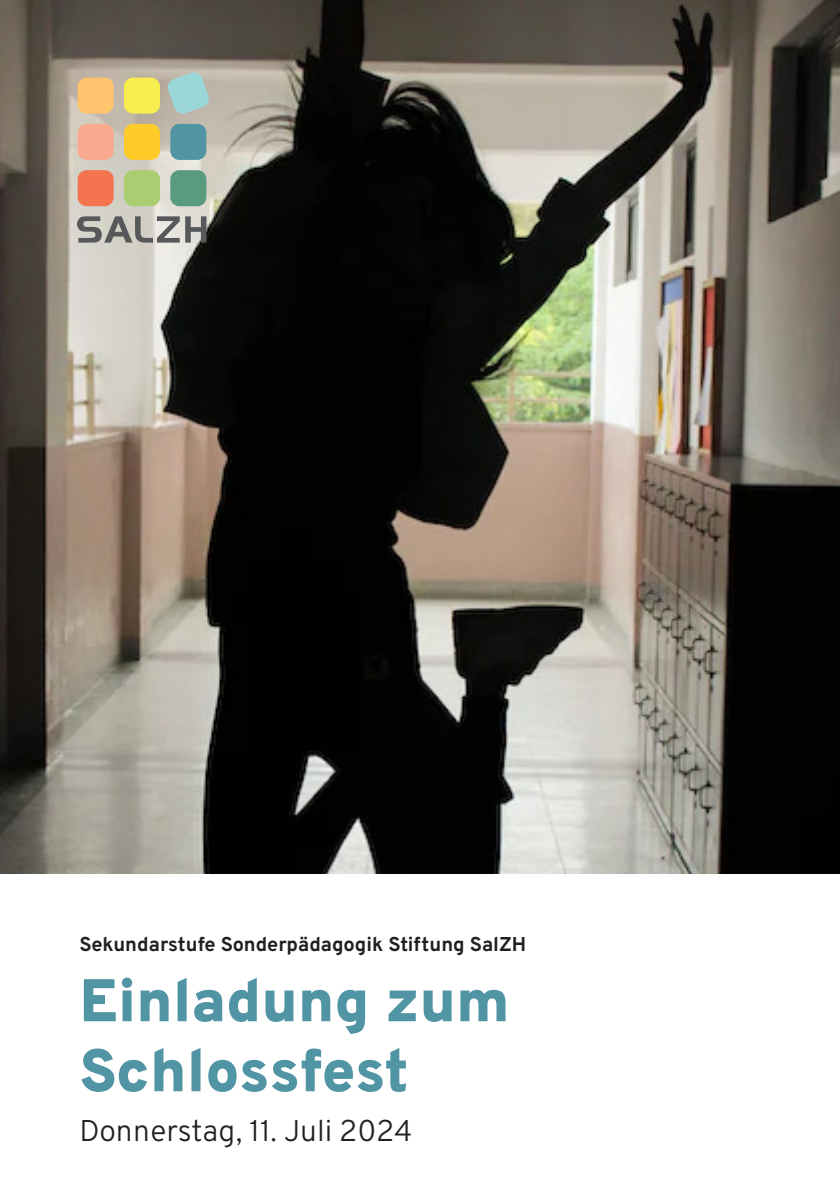
<style>
.page{position:relative;width:840px;height:1191px;background:#fff}
.page>*{position:absolute;margin:0;border:0;box-sizing:border-box;transform-origin:0 0}
.Kleiner_Titel{font:900 60px/70px "Overpass";color:#5194a4}
.Lead{font:300 30px "Overpass";color:#231f20}
.Kleiner_Titel-2{font:700 20px "Overpass";color:#231f20}
</style>
<div class="page">
<img style="left:0;top:0;width:839px;height:873px">
<div style="left:78px;top:78px;width:36px;height:36px;background:#fec46e;border-radius:9px"></div>
<div style="left:124px;top:78px;width:36px;height:36px;background:#f8ed4f;border-radius:9px"></div>
<svg style="left:166px;top:71px;width:44px;height:44px;background:#a7cac7"></svg>
<div style="left:78px;top:124px;width:36px;height:36px;background:#f8a98e;border-radius:9px"></div>
<div style="left:124px;top:124px;width:36px;height:36px;background:#fecb29;border-radius:9px"></div>
<div style="left:170px;top:124px;width:36px;height:36px;background:#5194a4;border-radius:9px"></div>
<div style="left:78px;top:170px;width:36px;height:36px;background:#f3744f;border-radius:9px"></div>
<div style="left:124px;top:170px;width:36px;height:36px;background:#aacd71;border-radius:9px"></div>
<div style="left:170px;top:170px;width:36px;height:36px;background:#589b7e;border-radius:9px"></div>
<svg style="left:77px;top:216px;width:129px;height:27px;background:#9f9e9a"></svg>
<p class="Kleiner_Titel-2" style="left:79px;top:928px;width:448px">Sekundarstufe Sonderpädagogik Stiftung SalZH</p>
<p class="Kleiner_Titel" style="left:79px;top:962px;width:431px">Einladung zum<br>Schlossfest</p>
<p class="Lead" style="left:79px;top:1106px;width:334px">Donnerstag, 11. Juli 2024</p>
</div>
